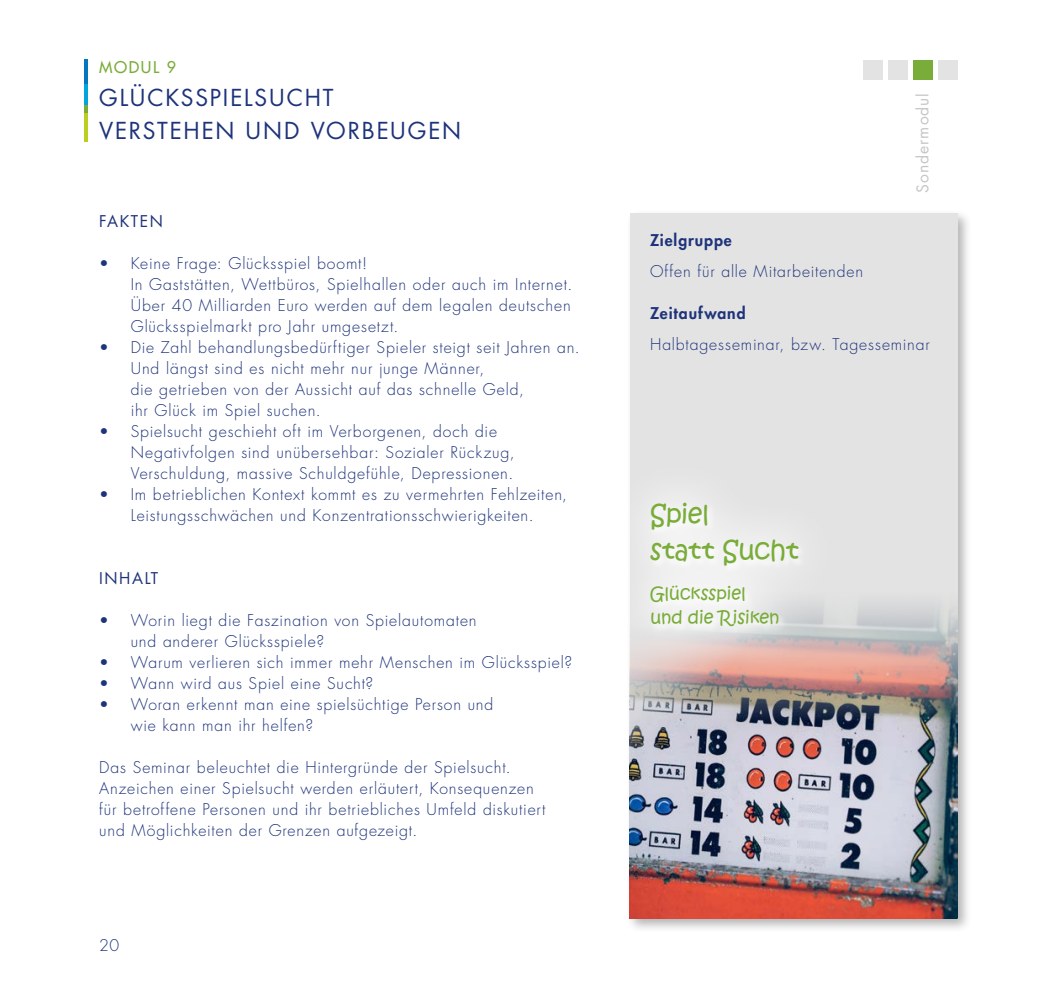
<style>
.page{position:relative;width:1042px;height:993px;background:#fff}
.page>*{position:absolute;margin:0;border:0;box-sizing:border-box;transform-origin:0 0}
.t1{font:26.25px/36.8px "Kristen ITC";letter-spacing:-.015em;color:#79ac38}
.H3_Titel_book{font:22.75px "Futura Std";letter-spacing:.08em;color:#1e337a}
.t2{font:17.5px/24.5px "Kristen ITC";letter-spacing:-.005em;color:#79ac38}
.P_Text{font:300 15.75px/21px "Futura Std";letter-spacing:.055em;color:#1e337a}
.P_Text_heavy{font:300 15.75px/21px "Futura Std";letter-spacing:.055em;color:#1e337a}
.P_Text_heavy-2{font:800 15.75px "Futura Std";letter-spacing:.055em;color:#1e337a}
.H4_Überschift{font:15.75px "Futura Std";letter-spacing:.1em;color:#1e337a}
.t3{font:15.75px "Futura Std";letter-spacing:.06em;color:#c6c6c6}
.H3_Titel_book-2{font:500 15.75px "Futura Std";letter-spacing:.1em;color:#79ac38}
</style>
<div class="page">
<div style="left:626px;top:208px;width:346px;height:725px;background:#000;opacity:.3"></div>
<div style="left:630px;top:213px;width:327px;height:705px;background:#e3e3e3"></div>
<hr style="left:84px;top:60px;width:4px;height:24px;background:#0578bd">
<svg style="left:84px;top:105px;width:4px;height:8px"></svg>
<hr style="left:84px;top:84px;width:4px;height:21px;background:#00a5df">
<hr style="left:84px;top:113px;width:4px;height:28px;background:#bccf21">
<img style="left:629px;top:605px;width:328px;height:313px">
<svg style="left:626px;top:458px;width:216px;height:213px"></svg>
<div style="left:938px;top:60px;width:19px;height:19px;background:#e3e3e3"></div>
<div style="left:913px;top:60px;width:20px;height:19px;background:#79ac38"></div>
<div style="left:888px;top:60px;width:20px;height:19px;background:#e3e3e3"></div>
<div style="left:863px;top:60px;width:20px;height:19px;background:#e3e3e3"></div>
<h3 class="H3_Titel_book-2" style="left:99px;top:57px;width:78px">MODUL 9</h3>
<h3 class="H3_Titel_book" style="left:99px;top:83px;width:236px">GLÜCKSSPIELSUCHT</h3>
<h3 class="H3_Titel_book" style="left:99px;top:116px;width:363px">VERSTEHEN UND VORBEUGEN</h3>
<h4 class="H4_Überschift" style="left:99px;top:210px;width:65px">FAKTEN</h4>
<p class="P_Text" style="left:131px;top:253px;width:443px;text-indent:-32px">• Keine Frage: Glücksspiel boomt!<br>In Gaststätten, Wettbüros, Spielhallen oder auch im Internet.<br>Über 40 Milliarden Euro werden auf dem legalen deutschen Glücksspielmarkt pro Jahr umgesetzt.</p>
<p class="P_Text" style="left:131px;top:337px;width:450px;text-indent:-32px">• Die Zahl behandlungsbedürftiger Spieler steigt seit Jahren an.<br>Und längst sind es nicht mehr nur junge Männer,<br>die getrieben von der Aussicht auf das schnelle Geld,<br>ihr Glück im Spiel suchen.</p>
<p class="P_Text" style="left:131px;top:421px;width:385px;text-indent:-32px">• Spielsucht geschieht oft im Verborgenen, doch die<br>Negativfolgen sind unübersehbar: Sozialer Rückzug,<br>Verschuldung, massive Schuldgefühle, Depressionen.</p>
<p class="P_Text" style="left:99px;top:484px;width:469px;text-align:center">• Im betrieblichen Kontext kommt es zu vermehrten Fehlzeiten,<br>Leistungsschwächen und Konzentrationsschwierigkeiten.</p>
<h4 class="H4_Überschift" style="left:99px;top:567px;width:61px">INHALT</h4>
<p class="P_Text" style="left:131px;top:610px;width:347px;text-indent:-32px">• Worin liegt die Faszination von Spielautomaten und anderer Glücksspiele?</p>
<p class="P_Text" style="left:99px;top:652px;width:474px">• Warum verlieren sich immer mehr Menschen im Glücksspiel?</p>
<p class="P_Text" style="left:99px;top:673px;width:276px">• Wann wird aus Spiel eine Sucht?</p>
<p class="P_Text" style="left:131px;top:694px;width:364px;text-indent:-32px">• Woran erkennt man eine spielsüchtige Person und wie kann man ihr helfen?</p>
<p class="P_Text_heavy" style="left:99px;top:757px;width:448px">Das Seminar beleuchtet die Hintergründe der Spielsucht.<br>Anzeichen einer Spielsucht werden erläutert, Konsequenzen für betroffene Personen und ihr betriebliches Umfeld diskutiert und Möglichkeiten der Grenzen aufgezeigt.</p>
<p class="t3" style="left:912px;top:193px;width:101px;rotate:-90deg">Sondermodul</p>
<p class="P_Text_heavy-2" style="left:650px;top:230px;width:83px">Zielgruppe</p>
<p class="P_Text" style="left:650px;top:261px;width:215px">Offen für alle Mitarbeitenden</p>
<p class="P_Text_heavy-2" style="left:650px;top:303px;width:97px">Zeitaufwand</p>
<p class="P_Text" style="left:650px;top:334px;width:281px">Halbtagesseminar, bzw. Tagesseminar</p>
<h1 class="t1" style="left:650px;top:496px;width:150px">Spiel<br>statt Sucht</h1>
<p class="t2" style="left:650px;top:581px;width:131px">Glücksspiel und die Risiken</p>
</div>
